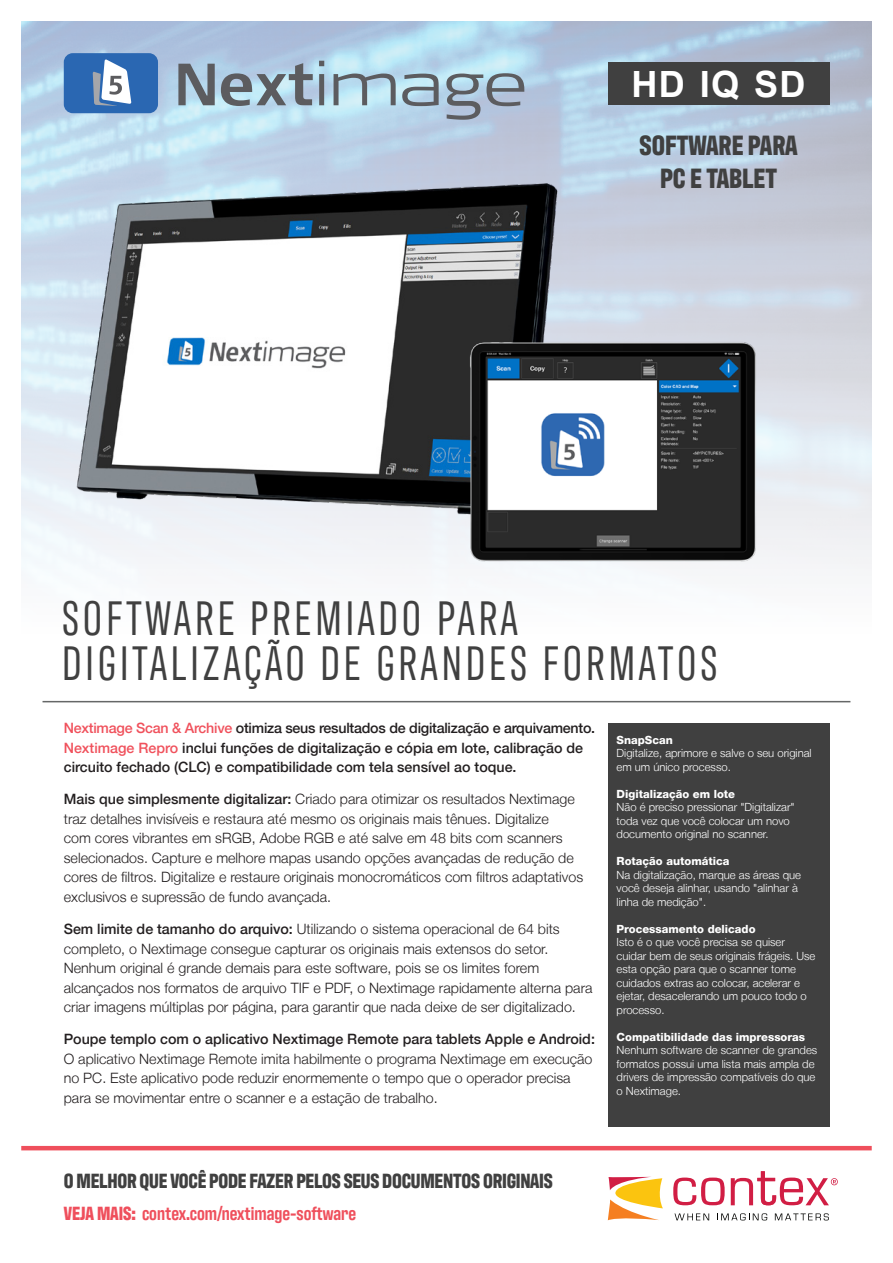
<style>
.page{position:relative;width:893px;height:1263px;background:#fff}
.page>*{position:absolute;margin:0;border:0;box-sizing:border-box;transform-origin:0 0}
.Headline{font:49.5px/45px "Antarctican Headline";letter-spacing:.08em;color:#404040}
.t1{font:700 36.15px "Arial";color:#fff}
.Call_out_lines{font:700 28.5px/33px "Antarctican Headline";color:#404040;text-align:center}
.t2{font:700 21px "Antarctican Headline";letter-spacing:-.01em;color:#404040}
.t3{font:600 19.5px "Antarctican Headline";color:#ef4f5c}
.Copy{font:300 14.25px/19.5px "Helvetica Neue LT";color:#231f20}
.Copy-2{font:500 14.25px/19.5px "Helvetica Neue LT";color:#231f20}
.Features_brød{font:300 11.25px/13.5px "Helvetica Neue LT";color:#fff}
.Features_brød-2{font:800 11.25px "Helvetica Neue LT";color:#fff}
.Features_headline{font:800 11.25px "Helvetica Neue LT";color:#fff}
.s1{color:#f0515c}
.s2{font-weight:500}
.s3{font-weight:700}
</style>
<div class="page">
<div style="left:608px;top:723px;width:221px;height:404px;background:#404040"></div>
<img style="left:21px;top:21px;width:851px;height:548px">
<hr style="left:43px;top:701px;width:807px;height:1px;background:#656767">
<div style="left:608px;top:63px;width:221px;height:42px;background:#404040"></div>
<img style="left:25px;top:130px;width:582px;height:438px">
<img style="left:469px;top:339px;width:289px;height:224px">
<div style="left:64px;top:53px;width:94px;height:60px;background:#2a67b2;border-radius:9px"></div>
<svg style="left:178px;top:64px;width:37px;height:41px;background:#7f8c96"></svg>
<svg style="left:319px;top:61px;width:5px;height:44px"></svg>
<svg style="left:334px;top:74px;width:62px;height:31px;background:#9fb8c3"></svg>
<svg style="left:402px;top:74px;width:37px;height:32px"></svg>
<svg style="left:446px;top:73px;width:78px;height:47px;background:#98a7b8"></svg>
<svg style="left:221px;top:63px;width:92px;height:43px;background:#93a6b4"></svg>
<svg style="left:93px;top:59px;width:38px;height:47px"></svg>
<hr style="left:21px;top:1146px;width:851px;height:4px;background:#ef4f5c">
<svg style="left:673px;top:1177px;width:52px;height:28px"></svg>
<svg style="left:608px;top:1177px;width:55px;height:43px"></svg>
<svg style="left:674px;top:1213px;width:35px;height:7px"></svg>
<svg style="left:717px;top:1213px;width:50px;height:7px"></svg>
<svg style="left:775px;top:1213px;width:54px;height:7px"></svg>
<svg style="left:731px;top:1171px;width:107px;height:34px"></svg>
<p class="t1" style="left:632px;top:59px;width:176px">HD IQ SD</p>
<p class="Call_out_lines" style="left:640px;top:126px;width:160px">SOFTWARE PARA<br>PC E TABLET</p>
<p class="Headline" style="left:62px;top:593px;width:657px">SOFTWARE PREMIADO PARA<br>DIGITALIZAÇÃO DE GRANDES FORMATOS</p>
<p class="Copy-2" style="left:64px;top:718px;width:533px"><span class="s1">Nextimage Scan &amp; Archive</span> otimiza seus resultados de digitalização e arquivamento.<br><span class="s1">Nextimage Repro</span> inclui funções de digitalização e cópia em lote, calibração de circuito fechado (CLC) e compatibilidade com tela sensível ao toque.</p>
<p class="Copy" style="left:64px;top:789px;width:521px"><span class="s2">Mais que simplesmente digitalizar:</span> Criado para otimizar os resultados Nextimage traz detalhes invisíveis e restaura até mesmo os originais mais tênues. Digitalize<br>com cores vibrantes em sRGB, Adobe RGB e até salve em 48 bits com scanners selecionados. Capture e melhore mapas usando opções avançadas de redução de cores de filtros. Digitalize e restaure originais monocromáticos com filtros adaptativos exclusivos e supressão de fundo avançada.</p>
<p class="Copy" style="left:64px;top:919px;width:530px"><span class="s2">Sem limite de tamanho do arquivo:</span> Utilizando o sistema operacional de 64 bits completo, o Nextimage consegue capturar os originais mais extensos do setor.<br>Nenhum original é grande demais para este software, pois se os limites forem alcançados nos formatos de arquivo TIF e PDF, o Nextimage rapidamente alterna para criar imagens múltiplas por página, para garantir que nada deixe de ser digitalizado.</p>
<p class="Copy" style="left:64px;top:1029px;width:533px"><span class="s2">Poupe templo com o aplicativo Nextimage Remote para tablets Apple e Android:<br></span>O aplicativo Nextimage Remote imita habilmente o programa Nextimage em execução no PC. Este aplicativo pode reduzir enormemente o tempo que o operador precisa para se movimentar entre o scanner e a estação de trabalho.</p>
<p class="Features_headline" style="left:617px;top:733px;width:58px">SnapScan</p>
<p class="Features_brød" style="left:617px;top:746px;width:197px">Digitalize, aprimore e salve o seu original em um único processo.</p>
<p class="Features_headline" style="left:617px;top:787px;width:120px">Digitalização em lote</p>
<p class="Features_brød" style="left:617px;top:800px;width:180px">Não é preciso pressionar "Digitalizar" toda vez que você colocar um novo documento original no scanner.</p>
<p class="Features_headline" style="left:617px;top:854px;width:114px">Rotação automática</p>
<p class="Features_brød" style="left:617px;top:868px;width:186px">Na digitalização, marque as áreas que você deseja alinhar, usando "alinhar à linha de medição".</p>
<p class="Features_brød-2" style="left:617px;top:922px;width:140px">Processamento delicado</p>
<p class="Features_brød" style="left:617px;top:935px;width:200px">Isto é o que você precisa se quiser cuidar bem de seus originais frágeis. Use esta opção para que o scanner tome cuidados extras ao colocar, acelerar e ejetar, desacelerando um pouco todo o processo.</p>
<p class="Features_brød-2" style="left:617px;top:1030px;width:190px">Compatibilidade das impressoras</p>
<p class="Features_brød" style="left:617px;top:1043px;width:202px">Nenhum software de scanner de grandes formatos possui uma lista mais ampla de drivers de impressão compatíveis do que o Nextimage.</p>
<p class="t2" style="left:64px;top:1166px;width:491px">O MELHOR QUE VOCÊ PODE FAZER PELOS SEUS DOCUMENTOS ORIGINAIS</p>
<p class="t3" style="left:64px;top:1200px;width:294px"><span class="s3">VEJA MAIS:</span> contex.com/nextimage-software</p>
</div>
